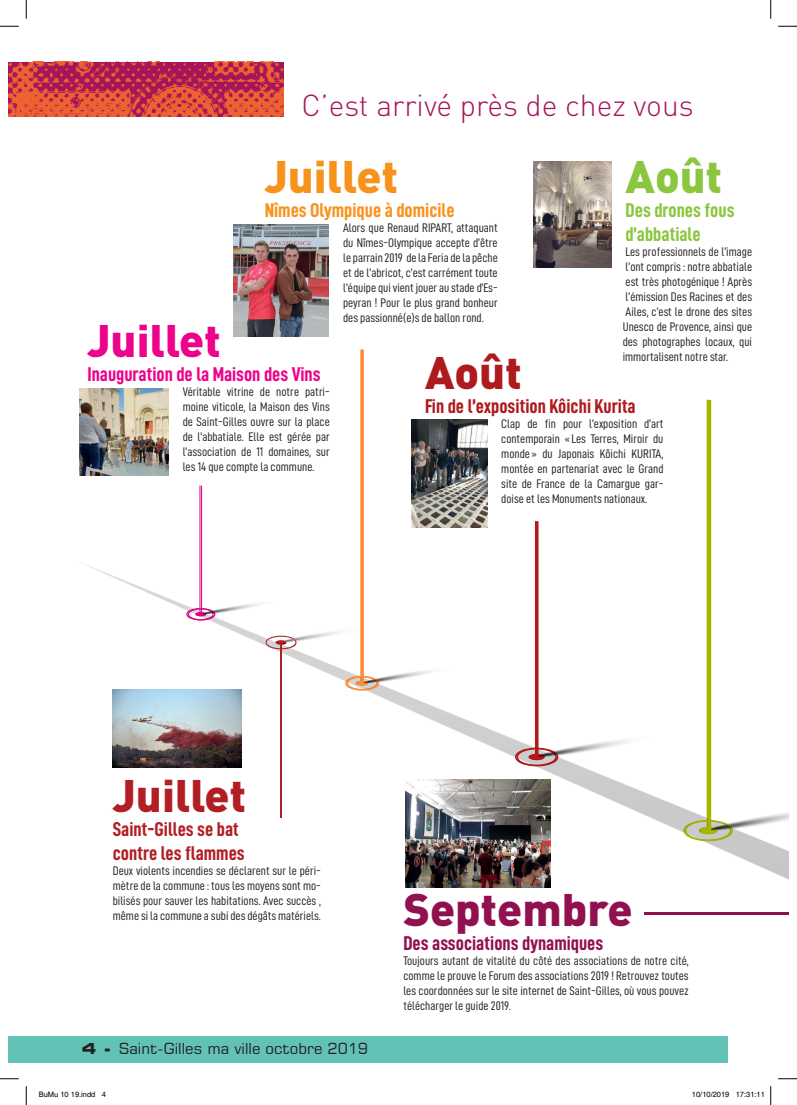
<style>
.page{position:relative;width:797px;height:1105px;background:#fff}
.page>*{position:absolute;margin:0;border:0;box-sizing:border-box;transform-origin:0 0}
.t1{font:900 45px "DIN";color:#911150}
.t2{font:900 45px "DIN";color:#ed028c}
.t3{font:900 45px "DIN";color:#b11f24}
.t4{font:900 45px "DIN";color:#f7931d}
.t5{font:900 45px "DIN";color:#8bc63e}
.t6{font:900 45px "DIN";color:#ae1a1e}
.t7{font:300 30px "DIN";color:#a5155a}
.t8{font:20px/24px "D DIN Condensed Bold";color:#b11f24}
.t9{font:20px "D DIN Condensed Bold";color:#ed028c}
.t10{font:20px "D DIN Condensed Bold";color:#ae1a1e}
.t11{font:20px "D DIN Condensed Bold";color:#911150}
.t12{font:20px/24px "D DIN Condensed Bold";color:#8bc63e}
.t13{font:20px "D DIN Condensed Bold";color:#f7931d}
.t14{font:15px "Square 721 BT";color:#231f20}
.t15{font:12.5px/15px "D DIN Condensed";color:#231f20;text-align:justify}
.t16{font:7.5px "Helvetica";color:#000}
.s1{font-weight:700;font-stretch:expanded}
</style>
<div class="page">
<img style="left:9px;top:62px;width:275px;height:54px">
<hr style="left:706px;top:400px;width:3px;height:431px;background:#a6b500">
<hr style="left:535px;top:521px;width:2px;height:237px;background:#b31717">
<hr style="left:360px;top:349px;width:2px;height:335px;background:#ff8b36">
<hr style="left:199px;top:486px;width:1px;height:129px;background:#d90082">
<svg style="left:84px;top:561px;width:704px;height:327px"></svg>
<div style="left:700px;top:827px;width:17px;height:7px;background:#a6b500;border-radius:50%"></div>
<div style="left:685px;top:820px;width:48px;height:21px;border:1px solid #a6b500;border-radius:50%"></div>
<svg style="left:706px;top:800px;width:82px;height:31px"></svg>
<hr style="left:708px;top:400px;width:3px;height:431px;background:#a6b500">
<div style="left:530px;top:754px;width:15px;height:6px;background:#b31717;border-radius:50%"></div>
<div style="left:516px;top:748px;width:42px;height:18px;border:1px solid #b31717;border-radius:50%"></div>
<svg style="left:535px;top:731px;width:143px;height:26px"></svg>
<hr style="left:536px;top:521px;width:2px;height:237px;background:#b31717">
<div style="left:357px;top:681px;width:11px;height:5px;background:#ff8b36;border-radius:50%"></div>
<div style="left:347px;top:676px;width:32px;height:14px;border:1px solid #ff8b36;border-radius:50%"></div>
<svg style="left:361px;top:663px;width:110px;height:20px"></svg>
<hr style="left:362px;top:350px;width:2px;height:334px;background:#ff8b36">
<div style="left:188px;top:608px;width:27px;height:12px;border:1px solid #d90082;border-radius:50%"></div>
<svg style="left:197px;top:597px;width:97px;height:19px"></svg>
<hr style="left:201px;top:486px;width:1px;height:129px;background:#d90082">
<img style="left:79px;top:389px;width:89px;height:87px">
<img style="left:233px;top:225px;width:96px;height:112px">
<img style="left:411px;top:420px;width:76px;height:108px">
<img style="left:533px;top:161px;width:78px;height:106px">
<img style="left:113px;top:689px;width:129px;height:79px">
<svg style="left:265px;top:636px;width:31px;height:13px"></svg>
<hr style="left:280px;top:642px;width:2px;height:175px;background:#b11f24">
<hr style="left:643px;top:912px;width:145px;height:3px;background:#911150">
<img style="left:405px;top:779px;width:146px;height:108px">
<div style="left:9px;top:1036px;width:719px;height:26px;background:#62c2b5"></div>
<svg style="left:0;top:25px;width:19px;height:2px"></svg>
<svg style="left:778px;top:25px;width:19px;height:2px"></svg>
<svg style="left:0;top:1078px;width:19px;height:1px"></svg>
<svg style="left:778px;top:1078px;width:19px;height:1px"></svg>
<svg style="left:25px;top:0;width:2px;height:19px"></svg>
<svg style="left:25px;top:1086px;width:2px;height:19px"></svg>
<svg style="left:770px;top:0;width:1px;height:19px"></svg>
<svg style="left:770px;top:1086px;width:1px;height:19px"></svg>
<p class="t7" style="left:301px;top:87px;width:393px">C’est arrivé près de chez vous</p>
<p class="t5" style="left:625px;top:147px;width:98px">Août</p>
<p class="t12" style="left:625px;top:198px;width:110px">Des drones fous d’abbatiale</p>
<p class="t15" style="left:622px;top:244px;width:131px">Les professionnels de l’image l’ont compris : notre abbatiale est très photogénique ! Après l’émission Des Racines et des Ailes, c’est le drone des sites Unesco de Provence, ainsi que des photographes locaux, qui immortalisent notre star.</p>
<p class="t4" style="left:265px;top:147px;width:135px">Juillet</p>
<p class="t13" style="left:265px;top:199px;width:191px">Nîmes Olympique à domicile</p>
<p class="t15" style="left:343px;top:220px;width:156px">Alors que Renaud RIPART, attaquant du Nîmes-Olympique accepte d’être le parrain 2019 de la Feria de la pêche et de l’abricot, c’est carrément toute l’équipe qui vient jouer au stade d’Es&shy;peyran ! Pour le plus grand bonheur des passionné(e)s de ballon rond.</p>
<p class="t2" style="left:87px;top:310px;width:135px">Juillet</p>
<p class="t9" style="left:87px;top:363px;width:235px">Inauguration de la Maison des Vins</p>
<p class="t15" style="left:183px;top:384px;width:149px">Véritable vitrine de notre patri&shy;moine viticole, la Maison des Vins de Saint-Gilles ouvre sur la place de l’abbatiale. Elle est gérée par l’association de 11 domaines, sur les 14 que compte la commune.</p>
<p class="t6" style="left:425px;top:343px;width:98px">Août</p>
<p class="t10" style="left:425px;top:395px;width:212px">Fin de l’exposition Kôichi Kurita</p>
<p class="t15" style="left:501px;top:416px;width:164px">Clap de fin pour l’exposition d’art contemporain « Les Terres, Miroir du monde » du Japonais Kôichi KURITA, montée en partenariat avec le Grand site de France de la Camargue gar&shy;doise et les Monuments nationaux.</p>
<p class="t3" style="left:113px;top:766px;width:135px">Juillet</p>
<p class="t8" style="left:113px;top:817px;width:133px">Saint-Gilles se bat contre les flammes</p>
<p class="t15" style="left:113px;top:863px;width:210px">Deux violents incendies se déclarent sur le péri&shy;mètre de la commune : tous les moyens sont mo&shy;bilisés pour sauver les habitations. Avec succès , même si la commune a subi des dégâts matériels.</p>
<p class="t1" style="left:403px;top:879px;width:231px">Septembre</p>
<p class="t11" style="left:403px;top:932px;width:201px">Des associations dynamiques</p>
<p class="t15" style="left:403px;top:952px;width:287px">Toujours autant de vitalité du côté des associations de notre cité, comme le prouve le Forum des associations 2019 ! Retrouvez toutes les coordonnées sur le site internet de Saint-Gilles, où vous pouvez télécharger le guide 2019.</p>
<p class="t14" style="left:82px;top:1039px;width:288px"><span class="s1">4 -</span> Saint-Gilles ma ville octobre 2019</p>
<p class="t16" style="left:39px;top:1090px;width:69px">BuMu 10 19.indd 4</p>
<p class="t16" style="left:692px;top:1090px;width:74px">10/10/2019 17:31:11</p>
</div>
